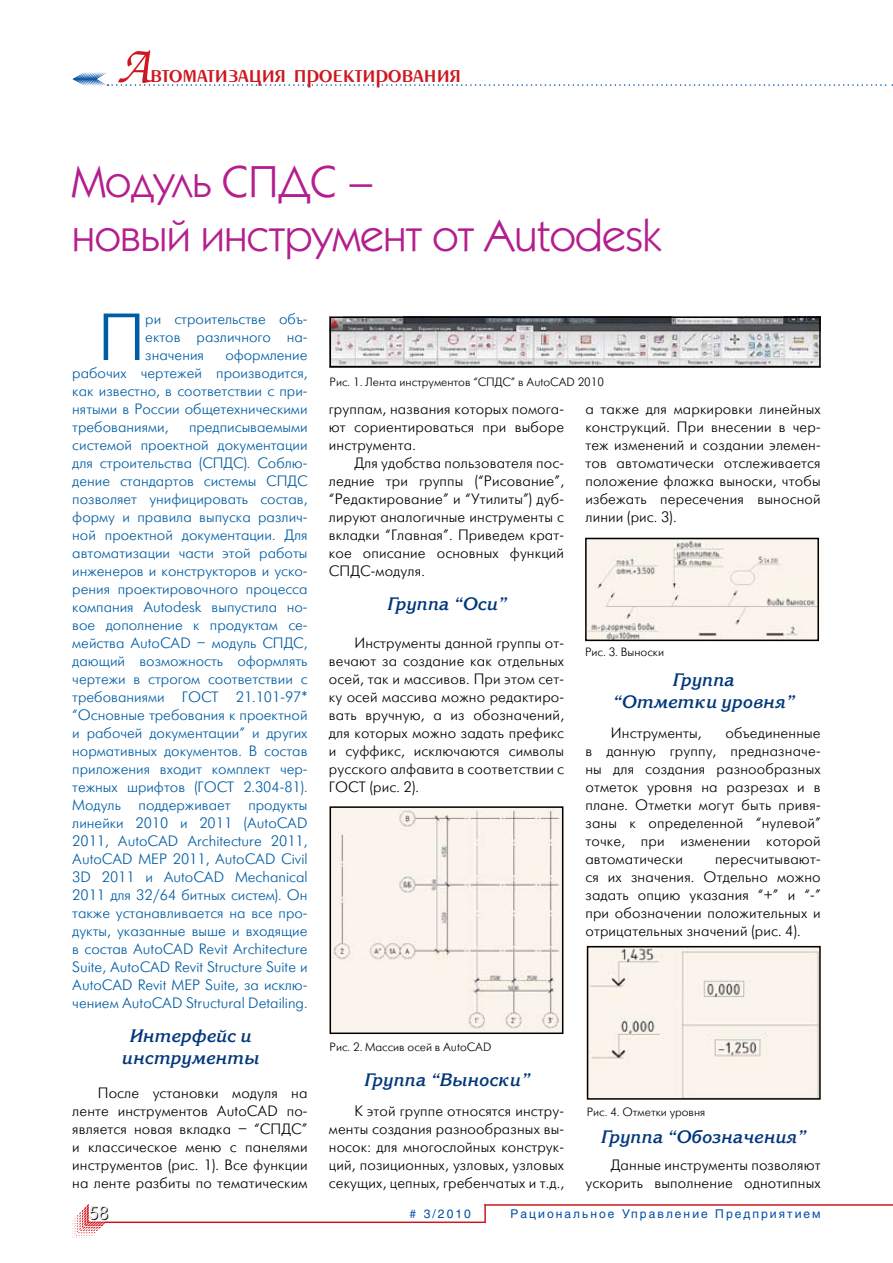
<style>
.page{position:relative;width:893px;height:1263px;background:#fff}
.page>*{position:absolute;margin:0;border:0;box-sizing:border-box;transform-origin:0 0}
.t1{font:66.45px "Futuris Light C";color:#005da3}
.t2{font:45px/54px "Kabel C";color:#b41e8e}
.t3{font:27px "Penta Demi";color:#ce171e}
.t4{font:italic 700 18px/21.6px "Korinna C";letter-spacing:.01em;color:#00377b;text-align:center}
.t5{font:18px "Futuris Shadow C";color:#000}
.t6{font:15px/18px "Futuris Light C";letter-spacing:.01em;color:#000;text-align:justify}
.t7{font:15px/18px "Futuris Light C";color:#005da3;text-align:justify}
.t8{font:12px "Futuris Light C";color:#000}
.t9{font:12px "Helios";letter-spacing:.17em;color:#034ea2}
.s1{font-family:"Zapf Chancery C";font-size:54px}
</style>
<div class="page">
<svg style="left:72px;top:1204px;width:34px;height:34px"></svg>
<svg style="left:484px;top:1206px;width:2px;height:15px"></svg>
<hr style="left:105px;top:1221px;width:381px;height:2px;background:#ce171e">
<hr style="left:484px;top:1204px;width:409px;height:2px;background:#ce171e">
<svg style="left:72px;top:72px;width:821px;height:14px"></svg>
<img style="left:333px;top:319px;width:485px;height:45px">
<div style="left:330px;top:316px;width:491px;height:51px;border:2px solid #000"></div>
<img style="left:333px;top:809px;width:227px;height:222px">
<div style="left:330px;top:806px;width:233px;height:228px;border:2px solid #000"></div>
<img style="left:588px;top:541px;width:228px;height:97px">
<div style="left:585px;top:538px;width:234px;height:103px;border:2px solid #000"></div>
<img style="left:590px;top:949px;width:228px;height:148px">
<div style="left:587px;top:946px;width:234px;height:154px;border:2px solid #000"></div>
<h3 class="t3" style="left:117px;top:60px;width:346px"><span class="s1">А</span>втоматизация проектирования</h3>
<h2 class="t2" style="left:72px;top:153px;width:590px">Модуль СПДС –<br>новый инструмент от Autodesk</h2>
<h1 class="t1" style="left:98px;top:303px;width:49px">П</h1>
<p class="t7" style="left:145px;top:310px;width:164px">ри строительстве объ&shy;ектов различного на&shy;значения</p>
<p class="t7" style="left:72px;top:346px;width:237px;text-indent:153px">оформление рабочих чертежей производится, как известно, в соответствии с при&shy;нятыми в России общетехническими требованиями,</p>
<p class="t7" style="left:72px;top:418px;width:237px;text-indent:117px">предписываемыми системой проектной документации для строительства (СПДС). Соблю&shy;дение стандартов системы СПДС позволяет унифицировать состав, форму и правила выпуска различ&shy;ной проектной документации. Для автоматизации части этой работы инженеров и конструкторов и уско&shy;рения проектировочного процесса компания Autodesk выпустила но&shy;вое дополнение к продуктам се&shy;мейства AutoCAD – модуль СПДС, дающий возможность оформлять чертежи в строгом соответствии с требованиями ГОСТ 21.101-97* “Основные требования к проектной и рабочей документации” и других нормативных документов. В состав приложения входит комплект чер&shy;тежных шрифтов (ГОСТ 2.304-81).<br>Модуль поддерживает продукты линейки 2010 и 2011 (AutoCAD 2011, AutoCAD Architecture 2011, AutoCAD MEP 2011, AutoCAD Civil 3D 2011 и AutoCAD Mechanical 2011 для 32/64 битных систем). Он также устанавливается на все про&shy;дукты, указанные выше и входящие в состав AutoCAD Revit Architecture Suite, AutoCAD Revit Structure Suite и AutoCAD Revit MEP Suite, за исклю&shy;чением AutoCAD Structural Detailing.</p>
<p class="t4" style="left:121px;top:1026px;width:139px">Интерфейс и инструменты</p>
<p class="t6" style="left:72px;top:1084px;width:237px;text-indent:26px">После установки модуля на ленте инструментов AutoCAD по&shy;является новая вкладка – “СПДС” и классическое меню с панелями инструментов (рис. 1). Все функции на ленте разбиты по тематическим</p>
<p class="t8" style="left:330px;top:375px;width:276px">Рис. 1. Лента инструментов “СПДС” в AutoCAD 2010</p>
<p class="t6" style="left:329px;top:400px;width:237px">группам, названия которых помога&shy;ют сориентироваться при выборе инструмента.</p>
<p class="t6" style="left:329px;top:454px;width:237px;text-indent:26px">Для удобства пользователя пос&shy;ледние три группы (“Рисование”, “Редактирование” и “Утилиты”) дуб&shy;лируют аналогичные инструменты с вкладки “Главная”. Приведем крат&shy;кое описание основных функций СПДС-модуля.</p>
<p class="t4" style="left:387px;top:594px;width:121px">Группа “Оси”</p>
<p class="t6" style="left:329px;top:634px;width:237px;text-indent:26px">Инструменты данной группы от&shy;вечают за создание как отдельных осей, так и массивов. При этом сет&shy;ку осей массива можно редактиро&shy;вать вручную, а из обозначений, для которых можно задать префикс и суффикс, исключаются символы русского алфавита в соответствии с ГОСТ (рис. 2).</p>
<p class="t6" style="left:585px;top:400px;width:237px">а также для маркировки линейных конструкций. При внесении в чер&shy;теж изменений и создании элемен&shy;тов автоматически отслеживается положение флажка выноски, чтобы избежать пересечения выносной линии (рис. 3).</p>
<p class="t8" style="left:585px;top:646px;width:80px">Рис. 3. Выноски</p>
<p class="t4" style="left:612px;top:670px;width:183px">Группа<br>“Отметки уровня”</p>
<p class="t6" style="left:611px;top:724px;width:92px">Инструменты,</p>
<p class="t6" style="left:585px;top:724px;width:237px;text-indent:140px">объединенные в данную группу, предназначе&shy;ны для создания разнообразных отметок уровня на разрезах и в плане. Отметки могут быть привя&shy;заны к определенной “нулевой” точке, при изменении которой автоматически</p>
<p class="t6" style="left:585px;top:850px;width:237px;text-indent:130px">пересчитывают&shy;ся их значения. Отдельно можно задать опцию указания “+” и “-” при обозначении положительных и отрицательных значений (рис. 4).</p>
<p class="t8" style="left:330px;top:1041px;width:163px">Рис. 2. Массив осей в AutoCAD</p>
<p class="t4" style="left:364px;top:1069px;width:167px">Группа “Выноски”</p>
<p class="t6" style="left:329px;top:1102px;width:237px;text-indent:26px">К этой группе относятся инстру&shy;менты создания разнообразных вы&shy;носок: для многослойных конструк&shy;ций, позиционных, узловых, узловых секущих, цепных, гребенчатых и т.д.,</p>
<p class="t8" style="left:587px;top:1106px;width:120px">Рис. 4. Отметки уровня</p>
<p class="t4" style="left:601px;top:1127px;width:206px">Группа “Обозначения”</p>
<p class="t6" style="left:585px;top:1156px;width:237px;text-align:right">Данные инструменты позволяют ускорить выполнение однотипных</p>
<p class="t5" style="left:89px;top:1204px;width:21px">58</p>
<p class="t9" style="left:510px;top:1207px;width:312px">Рациональное Управление Предприятием</p>
<p class="t9" style="left:410px;top:1207px;width:63px"># 3/2010</p>
</div>
